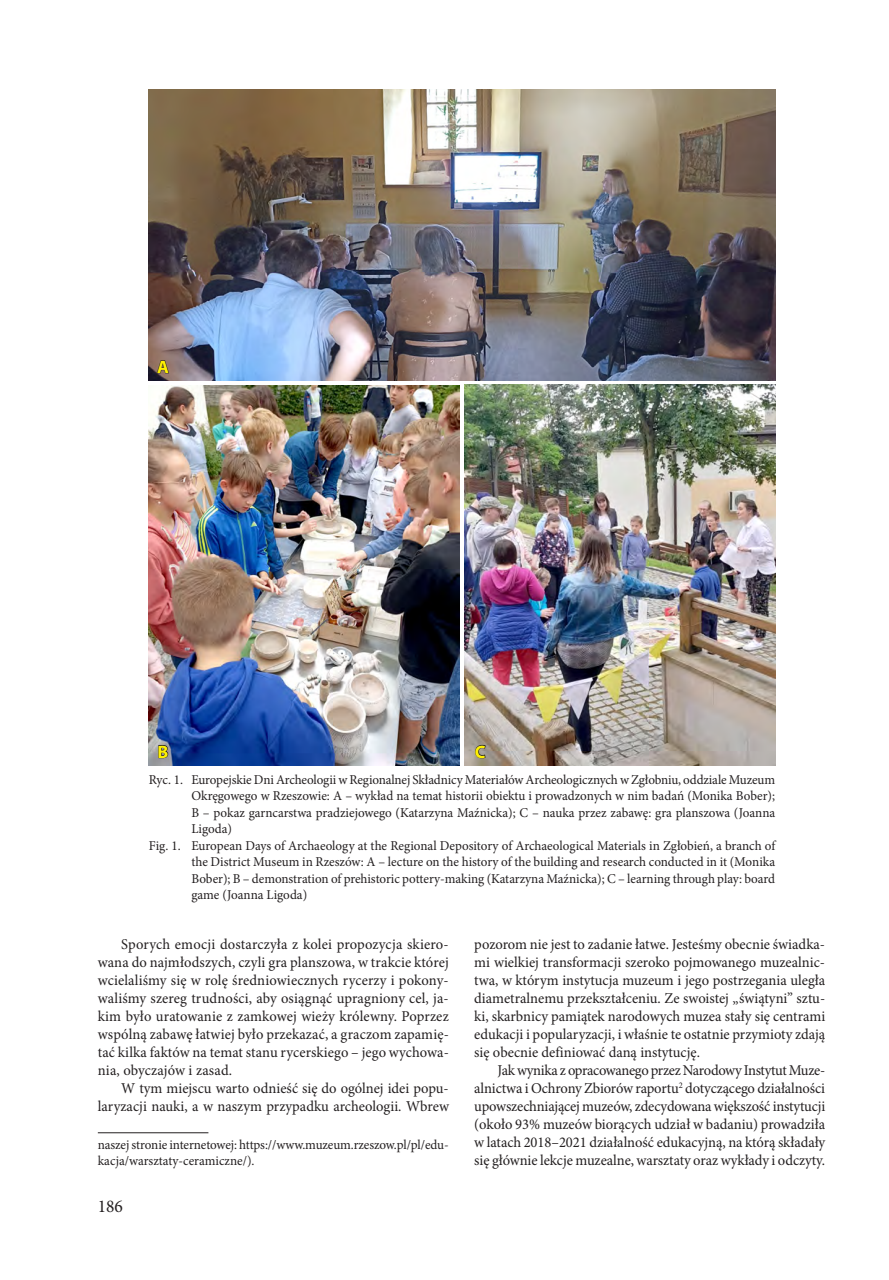
<style>
.page{position:relative;width:889px;height:1280px;background:#fff}
.page>*{position:absolute;margin:0;border:0;box-sizing:border-box;transform-origin:0 0}
.t1{font:18px "Minion Pro";color:#231f20}
.t2{font:700 18px "Myriad Pro";color:#fff101}
.t3{font:15px/18px "Minion Pro";color:#231f20;text-align:justify}
.t4{font:13.5px/16.2px "Minion Pro";letter-spacing:-.005em;color:#231f20}
</style>
<div class="page">
<hr style="left:98px;top:1132px;width:110px;height:1px;background:#231f20">
<img style="left:149px;top:89px;width:626px;height:291px">
<img style="left:149px;top:385px;width:310px;height:380px">
<img style="left:465px;top:385px;width:310px;height:380px">
<svg style="left:156px;top:356px;width:13px;height:18px"></svg>
<svg style="left:158px;top:745px;width:10px;height:13px"></svg>
<svg style="left:475px;top:745px;width:11px;height:14px"></svg>
<p class="t2" style="left:157px;top:355px;width:13px">A</p>
<p class="t2" style="left:157px;top:740px;width:12px">B</p>
<p class="t2" style="left:475px;top:740px;width:12px">C</p>
<p class="t4" style="left:149px;top:771px;width:628px">Ryc. 1. Europejskie Dni Archeologii w Regionalnej Składnicy Materiałów Archeologicznych w Zgłobniu, oddziale Muzeum</p>
<p class="t4" style="left:191px;top:788px;width:585px">Okręgowego w Rzeszowie: A – wykład na temat historii obiektu i prowadzonych w nim badań (Monika Bober);</p>
<p class="t4" style="left:191px;top:804px;width:585px">B – pokaz garncarstwa pradziejowego (Katarzyna Maźnicka); C – nauka przez zabawę: gra planszowa (Joanna</p>
<p class="t4" style="left:191px;top:821px;width:42px">Ligoda)</p>
<p class="t4" style="left:149px;top:837px;width:628px">Fig. 1. European Days of Archaeology at the Regional Depository of Archaeological Materials in Zgłobień, a branch of</p>
<p class="t4" style="left:191px;top:854px;width:585px">the District Museum in Rzeszów: A – lecture on the history of the building and research conducted in it (Monika</p>
<p class="t4" style="left:191px;top:870px;width:585px">Bober); B – demonstration of prehistoric pottery-making (Katarzyna Maźnicka); C – learning through play: board</p>
<p class="t4" style="left:191px;top:887px;width:117px">game (Joanna Ligoda)</p>
<p class="t3" style="left:98px;top:935px;width:352px;text-indent:23px">Sporych emocji dostarczyła z kolei propozycja skiero&shy;wana do najmłodszych, czyli gra planszowa, w trakcie której wcielaliśmy się w rolę średniowiecznych rycerzy i pokony&shy;waliśmy szereg trudności, aby osiągnąć upragniony cel, ja&shy;kim było uratowanie z zamkowej wieży królewny. Poprzez wspólną zabawę łatwiej było przekazać, a graczom zapamię&shy;tać kilka faktów na temat stanu rycerskiego – jego wychowa&shy;nia, obyczajów i zasad.</p>
<p class="t3" style="left:98px;top:1079px;width:353px;text-align:right">W tym miejscu warto odnieść się do ogólnej idei popu&shy;laryzacji nauki, a w naszym przypadku archeologii. Wbrew</p>
<p class="t4" style="left:98px;top:1136px;width:352px">naszej stronie internetowej: https://www.muzeum.rzeszow.pl/pl/edu&shy;kacja/warsztaty-ceramiczne/).</p>
<p class="t1" style="left:98px;top:1194px;width:27px">186</p>
<p class="t3" style="left:474px;top:935px;width:352px">pozorom nie jest to zadanie łatwe. Jesteśmy obecnie świadka&shy;mi wielkiej transformacji szeroko pojmowanego muzealnic&shy;twa, w którym instytucja muzeum i jego postrzegania uległa diametralnemu przekształceniu. Ze swoistej „świątyni” sztu&shy;ki, skarbnicy pamiątek narodowych muzea stały się centrami edukacji i popularyzacji, i właśnie te ostatnie przymioty zdają się obecnie definiować daną instytucję.</p>
<p class="t3" style="left:474px;top:1061px;width:353px;text-indent:23px">Jak wynika z opracowanego przez Narodowy Instytut Muze&shy;alnictwa i Ochrony Zbiorów raportu<sup>2</sup> dotyczącego działalności upowszechniającej muzeów, zdecydowana większość instytucji (około 93% muzeów biorących udział w badaniu) prowadziła w latach 2018–2021 działalność edukacyjną, na którą składały się głównie lekcje muzealne, warsztaty oraz wykłady i odczyty.</p>
</div>
